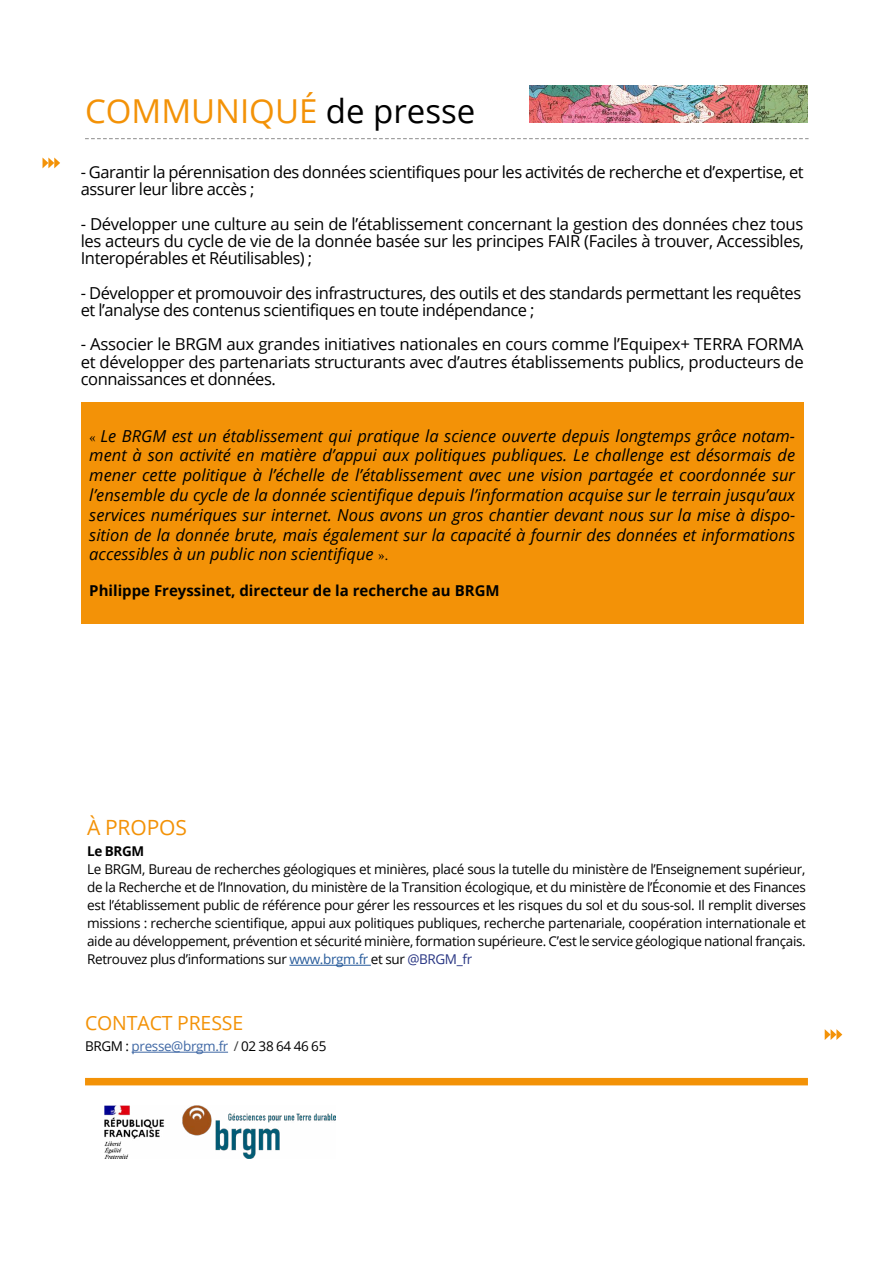
<style>
.page{position:relative;width:893px;height:1263px;background:#fff}
.page>*{position:absolute;margin:0;border:0;box-sizing:border-box;transform-origin:0 0}
.t1{font:33px "Open Sans";color:#f39207}
.t2{font:21px "Open Sans";letter-spacing:-.005em;color:#f39207}
.t3{font:19.5px "Open Sans";letter-spacing:-.005em;color:#f39207}
.t4{font:16.5px/17.2px "Open Sans";letter-spacing:-.025em;color:#000}
.t5{font:italic 16.5px/19.8px "Open Sans";color:#000;text-align:justify}
.t6{font:700 15px "Open Sans";color:#000}
.t7{font:13.5px/18px "Open Sans";letter-spacing:-.025em;color:#000;text-align:justify}
.t8{font:700 13.5px "Open Sans";letter-spacing:-.025em;color:#000}
.s1{color:#000}
.s2{font-family:"Minion Pro";font-style:normal;font-size:15px}
.s3{color:#275b9b}
.s4{color:#283583}
.s5{color:#3f68a5}
.s6{color:#3c3c3b}
</style>
<div class="page">
<img style="left:529px;top:85px;width:279px;height:38px">
<div style="left:85px;top:1078px;width:723px;height:7px;background:#f39207"></div>
<svg style="left:85px;top:138px;width:724px;height:1px"></svg>
<svg style="left:43px;top:158px;width:17px;height:10px"></svg>
<img style="left:104px;top:1106px;width:232px;height:52px">
<div style="left:81px;top:402px;width:723px;height:221px;background:#f39207"></div>
<svg style="left:825px;top:1029px;width:17px;height:11px"></svg>
<hr style="left:132px;top:1052px;width:96px;height:1px;background:#3f68a5">
<hr style="left:289px;top:965px;width:82px;height:1px;background:#275b9b">
<h1 class="t1" style="left:85px;top:88px;width:392px">COMMUNIQUÉ <span class="s1">de presse</span></h1>
<p class="t4" style="left:81px;top:163px;width:724px">- Garantir la pérennisation des données scientifiques pour les activités de recherche et d’expertise, et assurer leur libre accès ;</p>
<p class="t4" style="left:81px;top:214px;width:725px;text-align:justify">- Développer une culture au sein de l’établissement concernant la gestion des données chez tous les acteurs du cycle de vie de la donnée basée sur les principes FAIR (Faciles à trouver, Accessibles, Interopérables et Réutilisables) ;</p>
<p class="t4" style="left:81px;top:283px;width:722px">- Développer et promouvoir des infrastructures, des outils et des standards permettant les requêtes et l’analyse des contenus scientifiques en toute indépendance ;</p>
<p class="t4" style="left:81px;top:335px;width:725px;text-align:justify">- Associer le BRGM aux grandes initiatives nationales en cours comme l’Equipex+ TERRA FORMA et développer des partenariats structurants avec d’autres établissements publics, producteurs de connaissances et données.</p>
<p class="t5" style="left:89px;top:425px;width:707px"><span class="s2">«</span> Le BRGM est un établissement qui pratique la science ouverte depuis longtemps grâce notam&shy;ment à son activité en matière d’appui aux politiques publiques. Le challenge est désormais de mener cette politique à l’échelle de l’établissement avec une vision partagée et coordonnée sur l’ensemble du cycle de la donnée scientifique depuis l’information acquise sur le terrain jusqu’aux services numériques sur internet. Nous avons un gros chantier devant nous sur la mise à dispo&shy;sition de la donnée brute, mais également sur la capacité à fournir des données et informations accessibles à un public non scientifique <span class="s2">».</span></p>
<p class="t6" style="left:89px;top:580px;width:412px">Philippe Freyssinet, directeur de la recherche au BRGM</p>
<p class="t2" style="left:87px;top:813px;width:101px">À PROPOS</p>
<p class="t8" style="left:87px;top:842px;width:59px">Le BRGM</p>
<p class="t7" style="left:87px;top:860px;width:720px">Le BRGM, Bureau de recherches géologiques et minières, placé sous la tutelle du ministère de l’Enseignement supérieur, de la Recherche et de l’Innovation, du ministère de la Transition écologique, et du ministère de l’Économie et des Finances est l’établissement public de référence pour gérer les ressources et les risques du sol et du sous-sol. Il remplit diverses missions : recherche scientifique, appui aux politiques publiques, recherche partenariale, coopération internationale et aide au développement, prévention et sécurité minière, formation supérieure. C’est le service géologique national français.<br>Retrouvez plus d’informations sur <span class="s3">www.brgm.fr</span> et sur <span class="s4">@BRGM_fr</span></p>
<p class="t3" style="left:85px;top:1010px;width:160px">CONTACT PRESSE</p>
<p class="t7" style="left:85px;top:1037px;width:243px">BRGM : <span class="s5">presse@brgm.fr</span> <span class="s6">/</span> 02 38 64 46 65</p>
</div>
